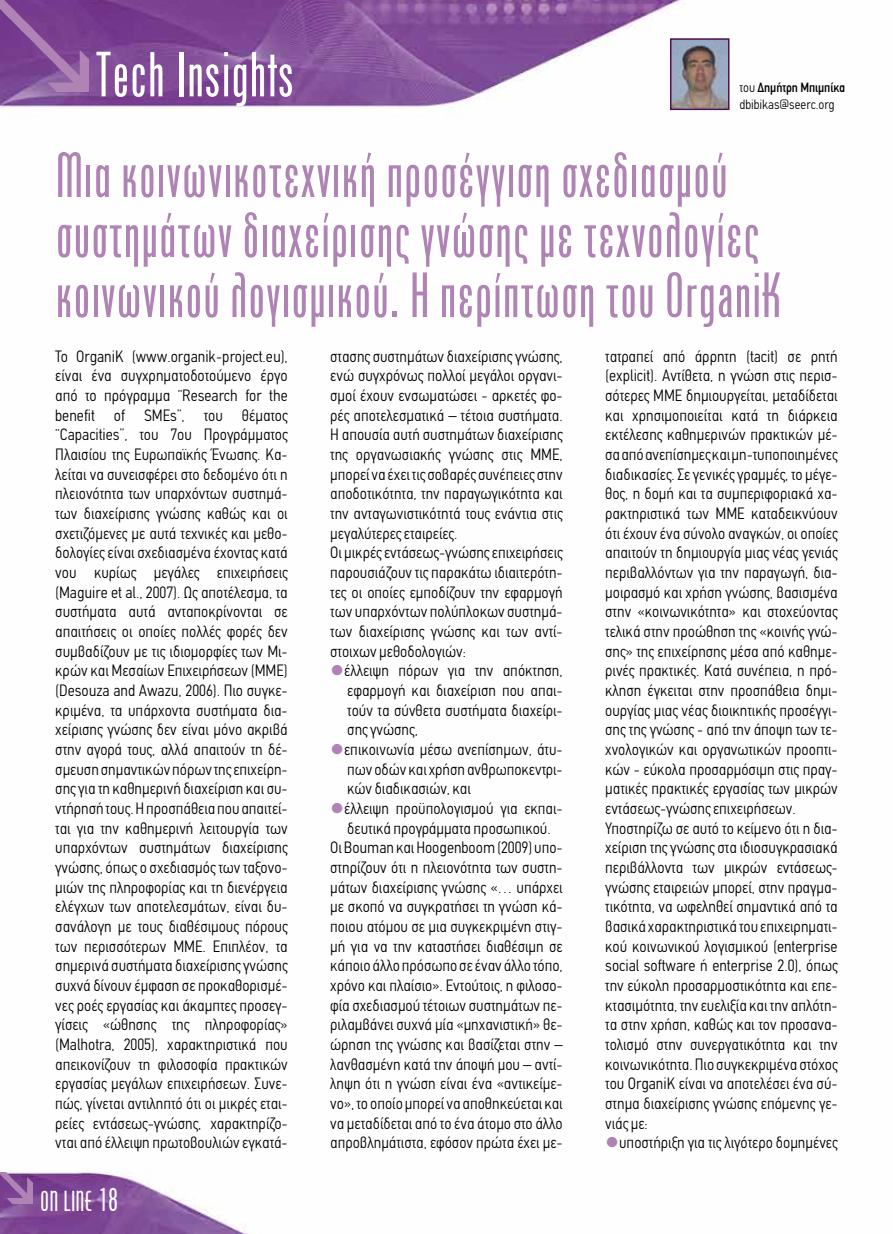
<style>
.page{position:relative;width:893px;height:1234px;background:#fff}
.page>*{position:absolute;margin:0;border:0;box-sizing:border-box;transform-origin:0 0}
.t1{font:60px/60px "Kp Network";color:#af84b5}
.t2{font:60px "Kp Network";color:#fff}
.t3{font:27px "Kp Network";color:#fff}
.t4{font:300 condensed 16.5px/19.6px "PF Din Text";color:#000;text-align:justify}
.t5{font:300 condensed 13.5px/16.2px "PF Din Text";color:#000}
.s1{font-weight:500}
.s2{font-family:"PF Agora Sans Pro";font-weight:400;font-stretch:normal;color:#af84b5}
.s3{font-size:31.5px}
</style>
<div class="page">
<img style="left:0;top:0;width:730px;height:1233px">
<img style="left:0;top:0;width:89px;height:91px">
<img style="left:0;top:1171px;width:33px;height:31px">
<img style="left:673px;top:41px;width:53px;height:66px">
<div style="left:670px;top:38px;width:59px;height:72px;border:2px solid #501157"></div>
<h1 class="t2" style="left:95px;top:39px;width:201px">Tech Insights</h1>
<p class="t5" style="left:740px;top:80px;width:107px">του <span class="s1">Δημήτρη Μπιμπίκα </span>dbibikas@seerc.org</p>
<h1 class="t1" style="left:55px;top:144px;width:728px">Μια κοινωνικοτεχνική προσέγγιση σχεδιασμού συστημάτων διαχείρισης γνώσης με τεχνολογίες κοινωνικού λογισμικού. Η περίπτωση του OrganiK</h1>
<p class="t4" style="left:55px;top:346px;width:234px">Το OrganiK (www.organik-project.eu), είναι ένα συγχρηματοδοτούμενο έργο από το πρόγραμμα “Research for the benefit of SMEs”, του θέματος “Capacities”, του 7ου Προγράμματος Πλαισίου της Ευρωπαϊκής Ένωσης. Κα&shy;λείται να συνεισφέρει στο δεδομένο ότι η πλειονότητα των υπαρχόντων συστημά&shy;των διαχείρισης γνώσης καθώς και οι σχετιζόμενες με αυτά τεχνικές και μεθο&shy;δολογίες είναι σχεδιασμένα έχοντας κατά νου κυρίως μεγάλες επιχειρήσεις (Maguire et al., 2007). Ως αποτέλεσμα, τα συστήματα αυτά ανταποκρίνονται σε απαιτήσεις οι οποίες πολλές φορές δεν συμβαδίζουν με τις ιδιομορφίες των Μι&shy;κρών και Μεσαίων Επιχειρήσεων (ΜΜΕ) (Desouza and Awazu, 2006). Πιο συγκε&shy;κριμένα, τα υπάρχοντα συστήματα δια&shy;χείρισης γνώσης δεν είναι μόνο ακριβά στην αγορά τους, αλλά απαιτούν τη δέ&shy;σμευση σημαντικών πόρων της επιχείρη&shy;σης για τη καθημερινή διαχείριση και συ&shy;ντήρησή τους. Η προσπάθεια που απαιτεί&shy;ται για την καθημερινή λειτουργία των υπαρχόντων συστημάτων διαχείρισης γνώσης, όπως ο σχεδιασμός των ταξονο&shy;μιών της πληροφορίας και τη διενέργεια ελέγχων των αποτελεσμάτων, είναι δυ&shy;σανάλογη με τους διαθέσιμους πόρους των περισσότερων ΜΜΕ. Επιπλέον, τα σημερινά συστήματα διαχείρισης γνώσης συχνά δίνουν έμφαση σε προκαθορισμέ&shy;νες ροές εργασίας και άκαμπτες προσεγ&shy;γίσεις «ώθησης της πληροφορίας» (Malhotra, 2005), χαρακτηριστικά που απεικονίζουν τη φιλοσοφία πρακτικών εργασίας μεγάλων επιχειρήσεων. Συνε&shy;πώς, γίνεται αντιληπτό ότι οι μικρές εται&shy;ρείες εντάσεως-γνώσης, χαρακτηρίζο&shy;νται από έλλειψη πρωτοβουλιών εγκατά-</p>
<p class="t4" style="left:330px;top:346px;width:234px;text-align:left">στασης συστημάτων διαχείρισης γνώσης, ενώ συγχρόνως πολλοί μεγάλοι οργανι&shy;σμοί έχουν ενσωματώσει - αρκετές φο&shy;ρές αποτελεσματικά – τέτοια συστήματα.<br>Η απουσία αυτή συστημάτων διαχείρισης της οργανωσιακής γνώσης στις ΜΜΕ, μπορεί να έχει τις σοβαρές συνέπειες στην αποδοτικότητα, την παραγωγικότητα και την ανταγωνιστικότητά τους ενάντια στις μεγαλύτερες εταιρείες.<br>Οι μικρές εντάσεως-γνώσης επιχειρήσεις παρουσιάζουν τις παρακάτω ιδιαιτερότη&shy;τες οι οποίες εμποδίζουν την εφαρμογή των υπαρχόντων πολύπλοκων συστημά&shy;των διαχείρισης γνώσης και των αντί&shy;στοιχων μεθοδολογιών:</p>
<p class="t4" style="left:347px;top:661px;width:217px;text-indent:-17px"><span class="s2">●</span>έλλειψη πόρων για την απόκτηση, εφαρμογή και διαχείριση που απαι&shy;τούν τα σύνθετα συστήματα διαχείρι&shy;σης γνώσης,</p>
<p class="t4" style="left:347px;top:739px;width:217px;text-indent:-17px"><span class="s2">●</span>επικοινωνία μέσω ανεπίσημων, άτυ&shy;πων οδών και χρήση ανθρωποκεντρι&shy;κών διαδικασιών, και</p>
<p class="t4" style="left:330px;top:798px;width:234px;text-align:center"><span class="s2">●</span>έλλειψη προϋπολογισμού για εκπαι&shy;δευτικά προγράμματα προσωπικού.<br>Οι Bouman και Hoogenboom (2009) υπο&shy;στηρίζουν ότι η πλειονότητα των συστη&shy;μάτων διαχείρισης γνώσης «… υπάρχει με σκοπό να συγκρατήσει τη γνώση κά&shy;ποιου ατόμου σε μια συγκεκριμένη στιγ&shy;μή για να την καταστήσει διαθέσιμη σε κάποιο άλλο πρόσωπο σε έναν άλλο τόπο, χρόνο και πλαίσιο». Εντούτοις, η φιλοσο&shy;φία σχεδιασμού τέτοιων συστημάτων πε&shy;ριλαμβάνει συχνά μία «μηχανιστική» θε&shy;ώρηση της γνώσης και βασίζεται στην – λανθασμένη κατά την άποψή μου – αντί&shy;ληψη ότι η γνώση είναι ένα «αντικείμε&shy;νο», το οποίο μπορεί να αποθηκεύεται και να μεταδίδεται από το ένα άτομο στο άλλο απροβλημάτιστα, εφόσον πρώτα έχει με-</p>
<h2 class="t3" style="left:40px;top:1184px;width:79px">ON LINE <span class="s3">18</span></h2>
<p class="t4" style="left:605px;top:346px;width:234px;text-align:left">τατραπεί από άρρητη (tacit) σε ρητή (explicit). Αντίθετα, η γνώση στις περισ&shy;σότερες ΜΜΕ δημιουργείται, μεταδίδεται και χρησιμοποιείται κατά τη διάρκεια εκτέλεσης καθημερινών πρακτικών μέ&shy;σα από ανεπίσημες και μη-τυποποιημένες διαδικασίες. Σε γενικές γραμμές, το μέγε&shy;θος, η δομή και τα συμπεριφοριακά χα&shy;ρακτηριστικά των ΜΜΕ καταδεικνύουν ότι έχουν ένα σύνολο αναγκών, οι οποίες απαιτούν τη δημιουργία μιας νέας γενιάς περιβαλλόντων για την παραγωγή, δια&shy;μοιρασμό και χρήση γνώσης, βασισμένα στην «κοινωνικότητα» και στοχεύοντας τελικά στην προώθηση της «κοινής γνώ&shy;σης» της επιχείρησης μέσα από καθημε&shy;ρινές πρακτικές. Κατά συνέπεια, η πρό&shy;κληση έγκειται στην προσπάθεια δημι&shy;ουργίας μιας νέας διοικητικής προσέγγι&shy;σης της γνώσης - από την άποψη των τε&shy;χνολογικών και οργανωτικών προοπτι&shy;κών - εύκολα προσαρμόσιμη στις πραγ&shy;ματικές πρακτικές εργασίας των μικρών εντάσεως-γνώσης επιχειρήσεων.<br>Υποστηρίζω σε αυτό το κείμενο ότι η δια&shy;χείριση της γνώσης στα ιδιοσυγκρασιακά περιβάλλοντα των μικρών εντάσεως&shy;γνώσης εταιρειών μπορεί, στην πραγμα&shy;τικότητα, να ωφεληθεί σημαντικά από τα βασικά χαρακτηριστικά του επιχειρηματι&shy;κού κοινωνικού λογισμικού (enterprise social software ή enterprise 2.0), όπως την εύκολη προσαρμοστικότητα και επε&shy;κτασιμότητα, την ευελιξία και την απλότη&shy;τα στην χρήση, καθώς και τον προσανα&shy;τολισμό στην συνεργατικότητα και την κοινωνικότητα. Πιο συγκεκριμένα στόχος του OrganiK είναι να αποτελέσει ένα σύ&shy;στημα διαχείρισης γνώσης επόμενης γε&shy;νιάς με:</p>
<p class="t4" style="left:605px;top:1132px;width:234px"><span class="s2">●</span>υποστήριξη για τις λιγότερο δομημένες</p>
</div>
